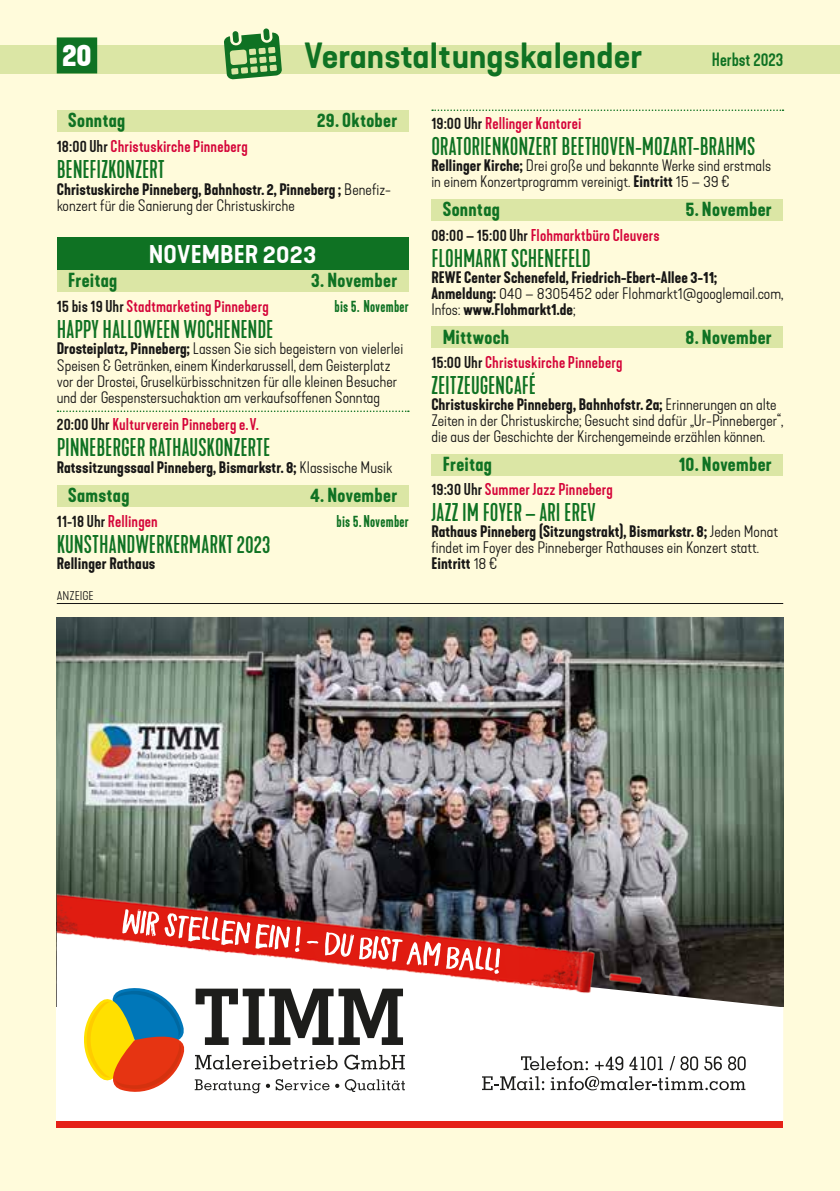
<style>
.page{position:relative;width:840px;height:1191px;background:#fff}
.page>*{position:absolute;margin:0;border:0;box-sizing:border-box;transform-origin:0 0}
.t1{font:600 expanded 34px "Kapra Neue";letter-spacing:.02em;color:#0f7223}
.t2{font:700 30px "Kapra Neue";color:#fff}
.t3{font:condensed 24px "Kapra Neue";color:#0f7223;scale:1.06 1}
.t4{font:600 expanded 24px "Kapra Neue";letter-spacing:.005em;color:#fff}
.t5{font:600 19px "Kapra Neue";letter-spacing:.015em;color:#0f7223}
.t6{font:500 18px "Kapra Neue";color:#0f7223}
.t7{font:500 16px "Kapra Neue";letter-spacing:.005em;color:#d50539}
.t8{font:500 condensed 16px "Kapra Neue";letter-spacing:.015em;color:#0f7223}
.t9{font:300 expanded 15.6px/16px "Kapra Neue";color:#181716}
.t10{font:600 15.6px/16px "Kapra Neue";letter-spacing:.005em;color:#181716}
.t11{font:300 expanded 12px "Kapra Neue";color:#181716}
.s1{color:#181716}
.s2{font-weight:600;font-stretch:normal}
.s3{font-weight:300;font-stretch:expanded}
</style>
<div class="page">
<div style="left:0;top:0;width:839px;height:1191px;background:#fffbdb"></div>
<div style="left:57px;top:111px;width:351px;height:21px;background:#dbe6a5"></div>
<div style="left:57px;top:238px;width:351px;height:32px;background:#0f7223"></div>
<div style="left:57px;top:270px;width:351px;height:22px;background:#dbe6a5"></div>
<svg style="left:57px;top:410px;width:351px;height:2px"></svg>
<div style="left:57px;top:485px;width:351px;height:21px;background:#dbe6a5"></div>
<svg style="left:432px;top:109px;width:351px;height:2px"></svg>
<div style="left:431px;top:199px;width:351px;height:21px;background:#dbe6a5"></div>
<div style="left:431px;top:327px;width:351px;height:21px;background:#dbe6a5"></div>
<div style="left:431px;top:454px;width:351px;height:21px;background:#dbe6a5"></div>
<div style="left:0;top:45px;width:839px;height:29px;background:#dbe6a5"></div>
<div style="left:57px;top:37px;width:40px;height:36px;background:#0f7223"></div>
<svg style="left:224px;top:28px;width:58px;height:52px"></svg>
<hr style="left:57px;top:603px;width:725px;height:1px;background:#181716">
<img style="left:57px;top:617px;width:725px;height:314px">
<svg style="left:57px;top:931px;width:725px;height:190px;background:#e7e7e6"></svg>
<svg style="left:84px;top:1009px;width:100px;height:82px;background:#c5934f"></svg>
<svg style="left:195px;top:1009px;width:208px;height:36px;background:#949493"></svg>
<svg style="left:195px;top:1055px;width:142px;height:14px;background:#bcbcbb"></svg>
<svg style="left:344px;top:1054px;width:60px;height:15px"></svg>
<svg style="left:195px;top:1079px;width:65px;height:14px"></svg>
<svg style="left:266px;top:1079px;width:63px;height:11px"></svg>
<svg style="left:335px;top:1079px;width:69px;height:13px"></svg>
<img style="left:57px;top:651px;width:631px;height:358px">
<svg style="left:122px;top:909px;width:178px;height:43px;background:#da6660"></svg>
<svg style="left:306px;top:941px;width:12px;height:2px"></svg>
<svg style="left:325px;top:932px;width:174px;height:42px;background:#dd655f"></svg>
<svg style="left:520px;top:1056px;width:67px;height:14px"></svg>
<svg style="left:594px;top:1056px;width:29px;height:14px"></svg>
<svg style="left:629px;top:1056px;width:33px;height:14px"></svg>
<svg style="left:669px;top:1056px;width:5px;height:14px"></svg>
<svg style="left:680px;top:1056px;width:17px;height:14px"></svg>
<svg style="left:703px;top:1056px;width:18px;height:14px"></svg>
<svg style="left:727px;top:1056px;width:18px;height:14px"></svg>
<svg style="left:481px;top:1076px;width:63px;height:14px"></svg>
<svg style="left:550px;top:1076px;width:195px;height:14px;background:#c2c2c2"></svg>
<div style="left:57px;top:1121px;width:725px;height:7px;background:#e52218"></div>
<h2 class="t2" style="left:62px;top:36px;width:31px">20</h2>
<h1 class="t1" style="left:304px;top:34px;width:339px">Veranstaltungskalender</h1>
<p class="t6" style="left:711px;top:49px;width:73px">Herbst 2023</p>
<p class="t5" style="left:68px;top:108px;width:59px">Sonntag</p>
<p class="t5" style="left:317px;top:108px;width:82px">29. Oktober</p>
<p class="t7" style="left:57px;top:137px;width:192px"><span class="s1">18:00 Uhr</span> Christuskirche Pinneberg</p>
<h3 class="t3" style="left:57px;top:155px;width:103px">BENEFIZKONZERT</h3>
<p class="t9" style="left:57px;top:181px;width:335px"><span class="s2">Christuskirche Pinneberg, Bahnhostr. 2, Pinneberg ;</span> Benefiz&shy;konzert für die Sanierung der Christuskirche</p>
<h3 class="t4" style="left:149px;top:239px;width:169px">NOVEMBER 2023</h3>
<p class="t5" style="left:68px;top:268px;width:51px">Freitag</p>
<p class="t5" style="left:311px;top:268px;width:87px">3. November</p>
<p class="t7" style="left:57px;top:296px;width:213px"><span class="s1">15 bis 19 Uhr</span> Stadtmarketing Pinneberg</p>
<p class="t8" style="left:334px;top:296px;width:75px">bis 5. November</p>
<h3 class="t3" style="left:57px;top:315px;width:206px">HAPPY HALLOWEEN WOCHENENDE</h3>
<p class="t9" style="left:57px;top:341px;width:348px"><span class="s2">Drosteiplatz, Pinneberg;</span> Lassen Sie sich begeistern von vielerlei Speisen &amp; Getränken, einem Kinderkarussell, dem Geisterplatz vor der Drostei, Gruselkürbisschnitzen für alle kleinen Besucher und der Gespenstersuchaktion am verkaufsoffenen Sonntag</p>
<p class="t7" style="left:57px;top:415px;width:203px"><span class="s1">20:00 Uhr</span> Kulturverein Pinneberg e.V.</p>
<h3 class="t3" style="left:57px;top:433px;width:203px">PINNEBERGER RATHAUSKONZERTE</h3>
<p class="t10" style="left:57px;top:459px;width:337px">Ratssitzungssaal Pinneberg, Bismarkstr. 8; <span class="s3">Klassische Musik</span></p>
<p class="t5" style="left:68px;top:483px;width:63px">Samstag</p>
<p class="t5" style="left:310px;top:483px;width:88px">4. November</p>
<p class="t7" style="left:57px;top:511px;width:103px"><span class="s1">11-18 Uhr</span> Rellingen</p>
<p class="t8" style="left:336px;top:511px;width:73px">bis 5.November</p>
<h3 class="t3" style="left:57px;top:530px;width:203px">KUNSTHANDWERKERMARKT 2023</h3>
<p class="t10" style="left:57px;top:556px;width:100px">Rellinger Rathaus</p>
<p class="t11" style="left:57px;top:588px;width:38px">ANZEIGE</p>
<p class="t7" style="left:431px;top:114px;width:151px"><span class="s1">19:00 Uhr</span> Rellinger Kantorei</p>
<h3 class="t3" style="left:431px;top:132px;width:307px">ORATORIENKONZERT BEETHOVEN-MOZART-BRAHMS</h3>
<p class="t9" style="left:431px;top:158px;width:341px"><span class="s2">Rellinger Kirche;</span> Drei große und bekannte Werke sind erstmals in einem Konzertprogramm vereinigt. <span class="s2">Eintritt</span> 15 – 39€</p>
<p class="t5" style="left:442px;top:197px;width:59px">Sonntag</p>
<p class="t5" style="left:685px;top:197px;width:88px">5. November</p>
<p class="t7" style="left:431px;top:225px;width:230px"><span class="s1">08:00 – 15:00 Uhr</span> Flohmarktbüro Cleuvers</p>
<h3 class="t3" style="left:431px;top:243px;width:152px">FLOHMARKT SCHENEFELD</h3>
<p class="t10" style="left:431px;top:269px;width:353px">REWE Center Schenefeld, Friedrich-Ebert-Allee 3-11;<br>Anmeldung: <span class="s3">040 – 8305452 oder Flohmarkt1@googlemail.com,<br>Infos:</span> www.Flohmarkt1.de<span class="s3">;</span></p>
<p class="t5" style="left:442px;top:324px;width:68px">Mittwoch</p>
<p class="t5" style="left:685px;top:324px;width:88px">8. November</p>
<p class="t7" style="left:431px;top:352px;width:192px"><span class="s1">15:00 Uhr</span> Christuskirche Pinneberg</p>
<h3 class="t3" style="left:431px;top:371px;width:100px">ZEITZEUGENCAFÉ</h3>
<p class="t9" style="left:431px;top:397px;width:353px"><span class="s2">Christuskirche Pinneberg, Bahnhofstr. 2a;</span> Erinnerungen an alte<br>Zeiten in der Christuskirche; Gesucht sind dafür „Ur-Pinneberger“, die aus der Geschichte der Kirchengemeinde erzählen können.</p>
<p class="t5" style="left:442px;top:452px;width:51px">Freitag</p>
<p class="t5" style="left:678px;top:452px;width:95px">10. November</p>
<p class="t7" style="left:431px;top:480px;width:183px"><span class="s1">19:30 Uhr</span> Summer Jazz Pinneberg</p>
<h3 class="t3" style="left:431px;top:498px;width:156px">JAZZ IM FOYER – ARI EREV</h3>
<p class="t9" style="left:431px;top:524px;width:348px"><span class="s2">Rathaus Pinneberg (Sitzungstrakt), Bismarkstr. 8;</span> Jeden Monat findet im Foyer des Pinneberger Rathauses ein Konzert statt.<br><span class="s2">Eintritt</span> 18€</p>
</div>
